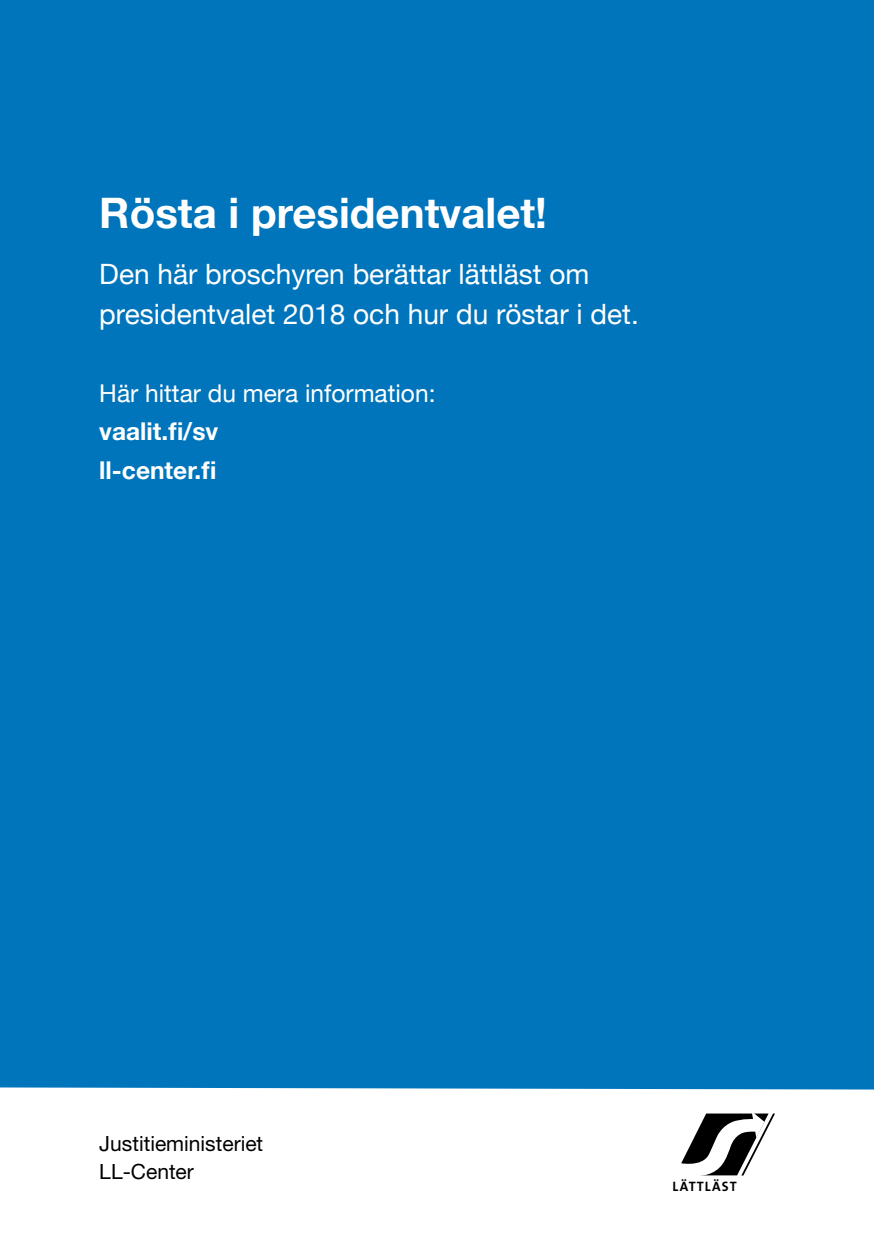
<style>
.page{position:relative;width:874px;height:1241px;background:#fff}
.page>*{position:absolute;margin:0;border:0;box-sizing:border-box;transform-origin:0 0}
.t1{font:700 42px "Helvetica Neue";color:#fff}
.t2{font:28px/40.6px "Helvetica Neue";color:#fff}
.t3{font:24.5px "Helvetica Neue";color:#fff}
.t4{font:700 24.5px/38.5px "Helvetica Neue";color:#fff}
.t5{font:21px/28px "Helvetica Neue LT Std";color:#000}
.t6{font:13.65px "The Sans Bold Caps";letter-spacing:.075em;color:#000}
</style>
<div class="page">
<div style="left:0;top:0;width:873px;height:1089px;background:#0075bc"></div>
<svg style="left:681px;top:1113px;width:93px;height:63px"></svg>
<h1 class="t1" style="left:99px;top:180px;width:449px">Rösta i presidentvalet!</h1>
<p class="t2" style="left:99px;top:255px;width:540px">Den här broschyren berättar lättläst om presidentvalet 2018 och hur du röstar i det.</p>
<p class="t3" style="left:99px;top:375px;width:337px">Här hittar du mera information:</p>
<p class="t4" style="left:99px;top:412px;width:120px">vaalit.fi/sv ll-center.fi</p>
<p class="t5" style="left:99px;top:1128px;width:165px">Justitieministeriet<br>LL-Center</p>
<p class="t6" style="left:672px;top:1174px;width:66px">LÄTTLÄST</p>
</div>
